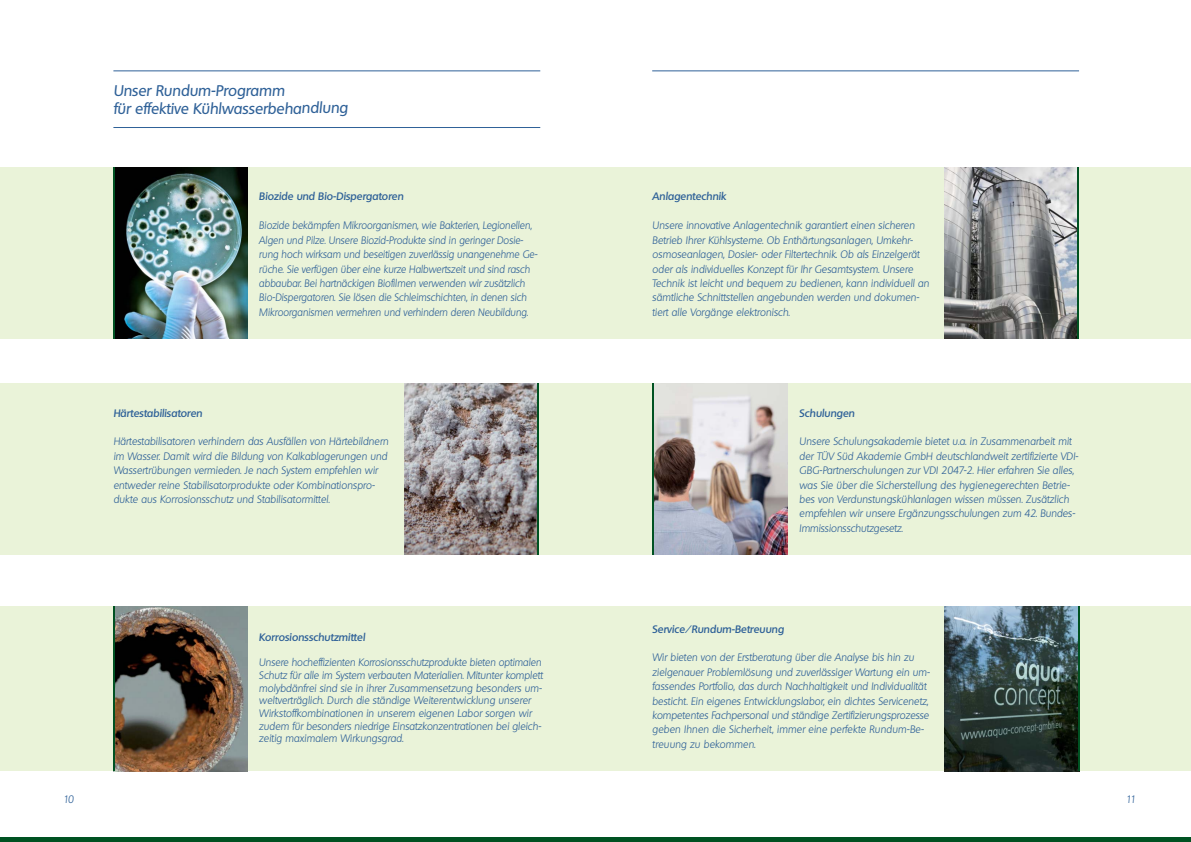
<style>
.page{position:relative;width:1191px;height:842px;background:#fff}
.page>*{position:absolute;margin:0;border:0;box-sizing:border-box;transform-origin:0 0}
.t1{font:italic 500 15px/17.9px "Quebec";color:#2f6198}
.t2{font:italic 300 10.5px/14.4px "Quebec";color:#2f6198}
.t3{font:italic 600 10.5px "Quebec";color:#2f6198}
</style>
<div class="page">
<hr style="left:652px;top:71px;width:427px;height:1px;background:#2f6198">
<hr style="left:113px;top:71px;width:427px;height:1px;background:#2f6198">
<div style="left:0;top:837px;width:1191px;height:5px;background:#005222"></div>
<hr style="left:113px;top:127px;width:427px;height:1px;background:#2f6198">
<div style="left:0;top:167px;width:595px;height:172px;background:#eaf3d9"></div>
<img style="left:115px;top:167px;width:133px;height:172px">
<hr style="left:113px;top:167px;width:2px;height:172px;background:#005222">
<div style="left:595px;top:167px;width:596px;height:172px;background:#eaf3d9"></div>
<img style="left:944px;top:167px;width:133px;height:172px">
<hr style="left:1077px;top:167px;width:2px;height:172px;background:#005222">
<div style="left:595px;top:383px;width:596px;height:171px;background:#eaf3d9"></div>
<img style="left:654px;top:383px;width:133px;height:171px">
<hr style="left:652px;top:383px;width:2px;height:171px;background:#005222">
<div style="left:0;top:383px;width:595px;height:171px;background:#eaf3d9"></div>
<img style="left:404px;top:383px;width:133px;height:171px">
<hr style="left:537px;top:383px;width:2px;height:171px;background:#005222">
<div style="left:0;top:607px;width:595px;height:164px;background:#eaf3d9"></div>
<img style="left:115px;top:607px;width:133px;height:164px">
<hr style="left:113px;top:607px;width:2px;height:164px;background:#005222">
<div style="left:595px;top:607px;width:596px;height:164px;background:#eaf3d9"></div>
<img style="left:944px;top:607px;width:134px;height:164px">
<hr style="left:1078px;top:607px;width:2px;height:164px;background:#005222">
<h1 class="t1" style="left:113px;top:83px;width:236px">Unser Rundum-Programm<br>für effektive Kühlwasserbehandlung</h1>
<p class="t3" style="left:259px;top:192px;width:146px">Biozide und Bio-Dispergatoren</p>
<p class="t2" style="left:259px;top:219px;width:280px">Biozide bekämpfen Mikroorganismen, wie Bakterien, Legionellen, Algen und Pilze. Unsere Biozid-Produkte sind in geringer Dosie&shy;rung hoch wirksam und beseitigen zuverlässig unangenehme Ge&shy;rüche. Sie verfügen über eine kurze Halbwertszeit und sind rasch abbaubar. Bei hartnäckigen Biofilmen verwenden wir zusätzlich Bio-Dispergatoren. Sie lösen die Schleimschichten, in denen sich Mikroorganismen vermehren und verhindern deren Neubildung.</p>
<p class="t3" style="left:113px;top:408px;width:91px">Härtestabilisatoren</p>
<p class="t2" style="left:113px;top:435px;width:277px">Härtestabilisatoren verhindern das Ausfällen von Härtebildnern im Wasser. Damit wird die Bildung von Kalkablagerungen und Wassertrübungen vermieden. Je nach System empfehlen wir entweder reine Stabilisatorprodukte oder Kombinationspro&shy;dukte aus Korrosionsschutz und Stabilisatormittel.</p>
<p class="t3" style="left:259px;top:633px;width:108px">Korrosionsschutzmittel</p>
<p class="t2" style="left:259px;top:657px;width:285px;line-height:12.6px">Unsere hocheffizienten Korrosionsschutzprodukte bieten optimalen Schutz für alle im System verbauten Materialien. Mitunter komplett molybdänfrei sind sie in ihrer Zusammensetzung besonders um&shy;weltverträglich. Durch die ständige Weiterentwicklung unserer Wirkstoffkombinationen in unserem eigenen Labor sorgen wir zudem für besonders niedrige Einsatzkonzentrationen bei gleich&shy;zeitig maximalem Wirkungsgrad.</p>
<p class="t3" style="left:652px;top:192px;width:76px">Anlagentechnik</p>
<p class="t2" style="left:652px;top:219px;width:278px">Unsere innovative Anlagentechnik garantiert einen sicheren Betrieb Ihrer Kühlsysteme. Ob Enthärtungsanlagen, Umkehr&shy;osmoseanlagen, Dosier- oder Filtertechnik. Ob als Einzelgerät oder als individuelles Konzept für Ihr Gesamtsystem. Unsere Technik ist leicht und bequem zu bedienen, kann individuell an sämtliche Schnittstellen angebunden werden und dokumen&shy;tiert alle Vorgänge elektronisch.</p>
<p class="t3" style="left:799px;top:408px;width:57px">Schulungen</p>
<p class="t2" style="left:799px;top:435px;width:281px">Unsere Schulungsakademie bietet u.a. in Zusammenarbeit mit der TÜV Süd Akademie GmbH deutschlandweit zertifizierte VDI-GBG-Partnerschulungen zur VDI 2047-2. Hier erfahren Sie alles, was Sie über die Sicherstellung des hygienegerechten Betrie&shy;bes von Verdunstungskühlanlagen wissen müssen. Zusätzlich empfehlen wir unsere Ergänzungsschulungen zum 42. Bundes-Immissionsschutzgesetz.</p>
<p class="t3" style="left:652px;top:624px;width:133px">Service/Rundum-Betreuung</p>
<p class="t2" style="left:652px;top:651px;width:279px">Wir bieten von der Erstberatung über die Analyse bis hin zu zielgenauer Problemlösung und zuverlässiger Wartung ein um&shy;fassendes Portfolio, das durch Nachhaltigkeit und Individualität besticht. Ein eigenes Entwicklungslabor, ein dichtes Servicenetz, kompetentes Fachpersonal und ständige Zertifizierungsprozesse geben Ihnen die Sicherheit, immer eine perfekte Rundum-Be&shy;treuung zu bekommen.</p>
<p class="t2" style="left:63px;top:793px;width:12px">10</p>
<p class="t2" style="left:1126px;top:793px;width:12px">11</p>
</div>
